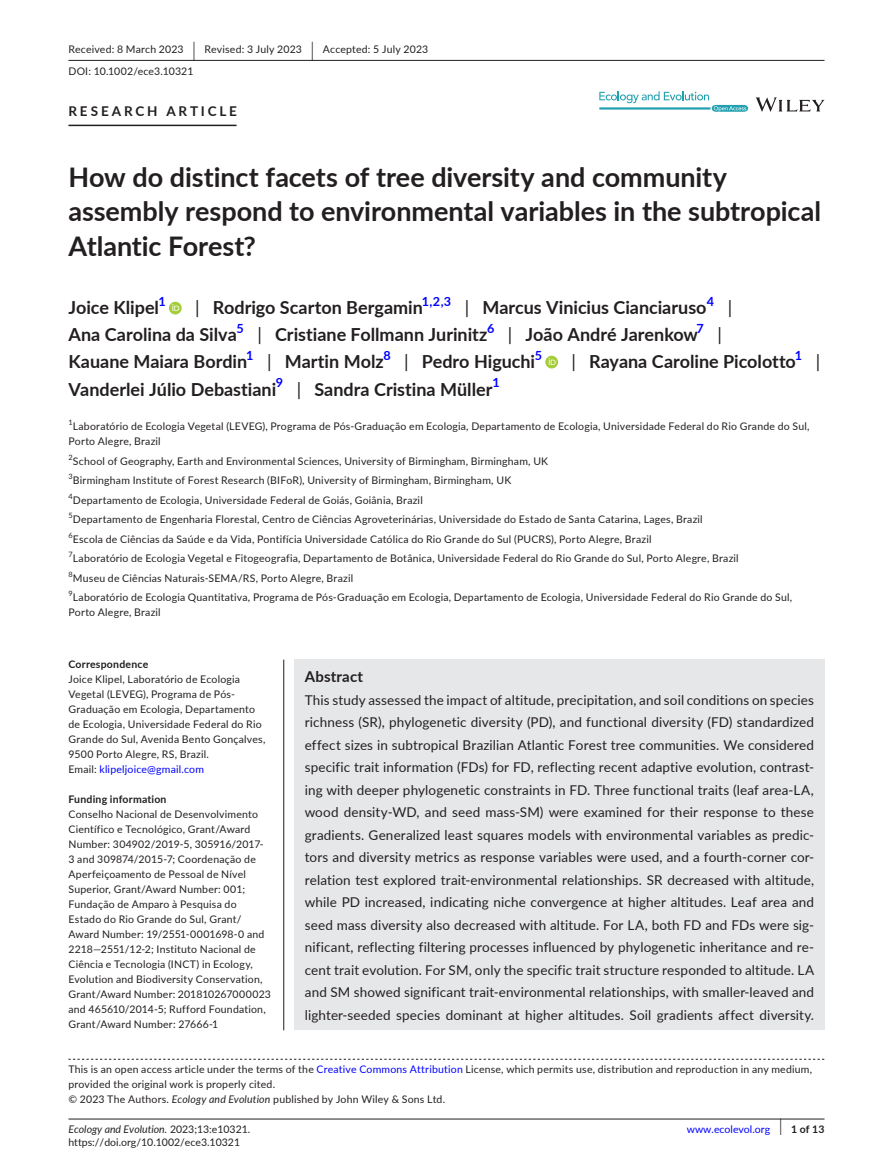
<style>
.page{position:relative;width:893px;height:1174px;background:#fff}
.page>*{position:absolute;margin:0;border:0;box-sizing:border-box;transform-origin:0 0}
.t1{font:700 27px/34.5px "Lato";color:#231f20}
.t2{font:700 18px "Lato";color:#231f20}
.t3{font:18px "Lato";color:#231f20}
.t4{font:700 15px "Lato";letter-spacing:.015em;color:#231f20}
.t5{font:13.5px/22.5px "Lato";letter-spacing:.01em;color:#231f20;text-align:justify}
.t6{font:700 13.5px "Lato";letter-spacing:.21em;color:#231f20}
.t7{font:700 12.6px "Lato";color:#00f}
.t8{font:10.5px/15px "Lato";letter-spacing:.02em;color:#231f20}
.t9{font:700 10.5px "Lato";letter-spacing:.02em;color:#231f20}
.t10{font:italic 10.5px "Lato";color:#231f20}
.t11{font:10.5px "Lato";color:#231f20}
.t12{font:10.5px "Lato";color:#00f}
.s1{font-size:19.65px}
.s2{font-weight:400}
.s3{color:#00f}
.s4{font-style:italic}
.s5{font-style:normal}
.s6{font-weight:400;font-size:17.4px}
</style>
<div class="page">
<hr style="left:68px;top:1118px;width:756px;height:1px;background:#231f20">
<svg style="left:756px;top:97px;width:68px;height:15px"></svg>
<svg style="left:599px;top:91px;width:149px;height:21px"></svg>
<hr style="left:68px;top:60px;width:756px;height:1px;background:#231f20">
<hr style="left:68px;top:125px;width:169px;height:1px;background:#231f20">
<div style="left:169px;top:302px;width:13px;height:12px;background:#a5cd39;border-radius:50%"></div>
<svg style="left:172px;top:304px;width:7px;height:7px"></svg>
<svg style="left:545px;top:356px;width:13px;height:12px"></svg>
<svg style="left:549px;top:358px;width:7px;height:7px"></svg>
<svg style="left:68px;top:1058px;width:756px;height:1px"></svg>
<div style="left:294px;top:659px;width:530px;height:371px;background:#e6e7e9"></div>
<hr style="left:283px;top:659px;width:1px;height:371px;background:#231f20">
<p class="t8" style="left:68px;top:38px;width:361px;line-height:21.8px">Received: 8 March 2023 <span class="s1">|</span> Revised: 3 July 2023 <span class="s1">|</span> Accepted: 5 July 2023<br>DOI: 10.1002/ece3.10321</p>
<p class="t6" style="left:68px;top:101px;width:170px">RESEARCH ARTICLE</p>
<h1 class="t1" style="left:68px;top:159px;width:754px">How do distinct facets of tree diversity and community assembly respond to environmental variables in the subtropical<br>Atlantic Forest?</h1>
<h2 class="t2" style="left:68px;top:295px;width:92px">Joice Klipel</h2>
<p class="t7" style="left:159px;top:292px;width:9px">1</p>
<h2 class="t2" style="left:195px;top:295px;width:229px"><span class="s2">|</span> Rodrigo Scarton Bergamin</h2>
<p class="t7" style="left:422px;top:292px;width:31px">1,2,3</p>
<h2 class="t2" style="left:465px;top:295px;width:243px"><span class="s2">|</span> Marcus Vinicius Cianciaruso</h2>
<p class="t7" style="left:707px;top:292px;width:9px">4</p>
<h2 class="t3" style="left:728px;top:295px;width:6px">|</h2>
<h2 class="t2" style="left:68px;top:322px;width:170px">Ana Carolina da Silva</h2>
<p class="t7" style="left:237px;top:319px;width:9px">5</p>
<h2 class="t2" style="left:257px;top:322px;width:231px"><span class="s2">|</span> Cristiane Follmann Jurinitz</h2>
<p class="t7" style="left:487px;top:319px;width:9px">6</p>
<h2 class="t2" style="left:508px;top:322px;width:192px"><span class="s2">|</span> João André Jarenkow</h2>
<p class="t7" style="left:697px;top:319px;width:9px">7</p>
<h2 class="t3" style="left:717px;top:322px;width:6px">|</h2>
<h2 class="t2" style="left:68px;top:349px;width:180px">Kauane Maiara Bordin</h2>
<p class="t7" style="left:246px;top:346px;width:9px">1</p>
<h2 class="t2" style="left:267px;top:349px;width:118px"><span class="s2">|</span> Martin Molz</h2>
<p class="t7" style="left:383px;top:346px;width:9px">8</p>
<h2 class="t2" style="left:404px;top:349px;width:132px"><span class="s2">|</span> Pedro Higuchi</h2>
<p class="t7" style="left:535px;top:346px;width:9px">5</p>
<h2 class="t2" style="left:572px;top:349px;width:226px"><span class="s2">|</span> Rayana Caroline Picolotto</h2>
<p class="t7" style="left:795px;top:346px;width:9px">1</p>
<h2 class="t3" style="left:816px;top:349px;width:6px">|</h2>
<h2 class="t2" style="left:68px;top:376px;width:209px">Vanderlei Júlio Debastiani</h2>
<p class="t7" style="left:276px;top:373px;width:9px">9</p>
<h2 class="t2" style="left:297px;top:376px;width:197px"><span class="s2">|</span> Sandra Cristina Müller</h2>
<p class="t7" style="left:492px;top:373px;width:9px">1</p>
<p class="t8" style="left:68px;top:418px;width:743px"><sup>1</sup>Laboratório de Ecologia Vegetal (LEVEG), Programa de Pós-Graduação em Ecologia, Departamento de Ecologia, Universidade Federal do Rio Grande do Sul,<br>Porto Alegre, Brazil</p>
<p class="t8" style="left:68px;top:450px;width:725px;line-height:19.5px"><sup>2</sup>School of Geography, Earth and Environmental Sciences, University of Birmingham, Birmingham, UK<br><sup>3</sup>Birmingham Institute of Forest Research (BIFoR), University of Birmingham, Birmingham, UK<br><sup>4</sup>Departamento de Ecologia, Universidade Federal de Goiás, Goiânia, Brazil<br><sup>5</sup>Departamento de Engenharia Florestal, Centro de Ciências Agroveterinárias, Universidade do Estado de Santa Catarina, Lages, Brazil<br><sup>6</sup>Escola de Ciências da Saúde e da Vida, Pontifícia Universidade Católica do Rio Grande do Sul (PUCRS), Porto Alegre, Brazil<br><sup>7</sup>Laboratório de Ecologia Vegetal e Fitogeografia, Departamento de Botânica, Universidade Federal do Rio Grande do Sul, Porto Alegre, Brazil<br><sup>8</sup>Museu de Ciências Naturais-SEMA/RS, Porto Alegre, Brazil<br><sup>9</sup>Laboratório de Ecologia Quantitativa, Programa de Pós-Graduação em Ecologia, Departamento de Ecologia, Universidade Federal do Rio Grande do Sul,</p>
<p class="t8" style="left:68px;top:604px;width:94px">Porto Alegre, Brazil</p>
<p class="t9" style="left:68px;top:656px;width:81px">Correspondence</p>
<p class="t8" style="left:68px;top:671px;width:198px">Joice Klipel, Laboratório de Ecologia Vegetal (LEVEG), Programa de Pós-Graduação em Ecologia, Departamento de Ecologia, Universidade Federal do Rio Grande do Sul, Avenida Bento Gonçalves, 9500 Porto Alegre, RS, Brazil.<br>Email: <span class="s3">klipeljoice@gmail.com</span></p>
<p class="t9" style="left:68px;top:791px;width:100px">Funding information</p>
<p class="t8" style="left:68px;top:806px;width:204px">Conselho Nacional de Desenvolvimento Científico e Tecnológico, Grant/Award Number: 304902/2019-5, 305916/2017- 3 and 309874/2015-7; Coordenação de Aperfeiçoamento de Pessoal de Nível Superior, Grant/Award Number: 001; Fundação de Amparo à Pesquisa do Estado do Rio Grande do Sul, Grant/ Award Number: 19/2551-0001698-0 and 2218—2551/12-2; Instituto Nacional de Ciência e Tecnologia (INCT) in Ecology, Evolution and Biodiversity Conservation, Grant/Award Number: 201810267000023 and 465610/2014-5; Rufford Foundation, Grant/Award Number: 27666-1</p>
<h3 class="t4" style="left:305px;top:665px;width:60px">Abstract</h3>
<p class="t5" style="left:305px;top:688px;width:511px">This study assessed the impact of altitude, precipitation, and soil conditions on species richness (SR), phylogenetic diversity (PD), and functional diversity (FD) standardized effect sizes in subtropical Brazilian Atlantic Forest tree communities. We considered specific trait information (FDs) for FD, reflecting recent adaptive evolution, contrast&shy;ing with deeper phylogenetic constraints in FD. Three functional traits (leaf area-LA, wood density-WD, and seed mass-SM) were examined for their response to these gradients. Generalized least squares models with environmental variables as predic&shy;tors and diversity metrics as response variables were used, and a fourth-corner cor&shy;relation test explored trait-environmental relationships. SR decreased with altitude, while PD increased, indicating niche convergence at higher altitudes. Leaf area and seed mass diversity also decreased with altitude. For LA, both FD and FDs were sig&shy;nificant, reflecting filtering processes influenced by phylogenetic inheritance and re&shy;cent trait evolution. For SM, only the specific trait structure responded to altitude. LA and SM showed significant trait-environmental relationships, with smaller-leaved and lighter-seeded species dominant at higher altitudes. Soil gradients affect diversity.</p>
<p class="t8" style="left:68px;top:1061px;width:745px">This is an open access article under the terms of the <span class="s3">Creative Commons Attribution</span> License, which permits use, distribution and reproduction in any medium, provided the original work is properly cited.<br>© 2023 The Authors. <span class="s4">Ecology and Evolution</span> published by John Wiley &amp; Sons Ltd.</p>
<p class="t10" style="left:68px;top:1121px;width:183px">Ecology and Evolution. <span class="s5">2023;13:e10321.</span></p>
<p class="t9" style="left:779px;top:1121px;width:46px"><span class="s6">|</span> 1 of 13</p>
<p class="t11" style="left:68px;top:1135px;width:173px">https://doi.org/10.1002/ece3.10321</p>
<p class="t12" style="left:687px;top:1121px;width:85px">www.ecolevol.org</p>
</div>
